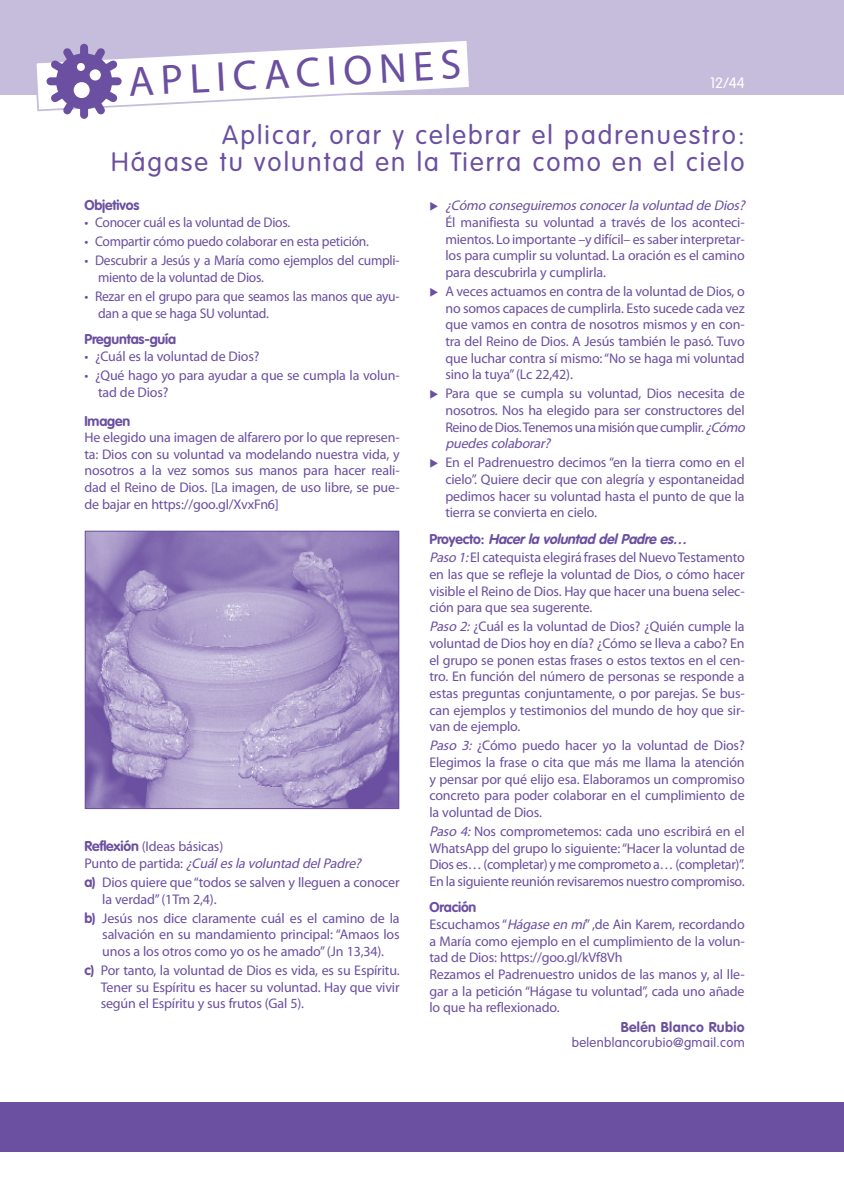
<style>
.page{position:relative;width:844px;height:1191px;background:#fff}
.page>*{position:absolute;margin:0;border:0;box-sizing:border-box;transform-origin:0 0}
.t1{font:42px "Myriad Pro";color:#6b4fa0}
.t2{font:300 26.25px/26.2px "VAG Rounded Std";letter-spacing:.08em;color:#6b4fa0;text-align:right}
.t3{font:300 14.88px "VAG Rounded Std";color:#fff}
.t4{font:14px/16.6px "Myriad Pro";letter-spacing:-.01em;color:#6b4fa0;text-align:justify}
.t5{font:700 14px "VAG Rounded Std";letter-spacing:-.01em;color:#6b4fa0}
.t6{font:italic 700 14px "VAG Rounded Std";color:#6b4fa0}
.t7{font:700 14px "VAG Rounded Std";letter-spacing:.025em;color:#6b4fa0}
.t8{font:300 13.12px "VAG Rounded Std";letter-spacing:.025em;color:#6b4fa0}
.s1{font-family:"VAG Rounded Std";font-weight:700}
.s2{font-style:italic}
.s3{font-style:normal}
</style>
<div class="page">
<div style="left:0;top:0;width:843px;height:94px;background:#c6bcdc"></div>
<div style="left:0;top:1102px;width:843px;height:49px;background:#6b4fa0"></div>
<svg style="left:34px;top:41px;width:437px;height:78px"></svg>
<img style="left:87px;top:533px;width:310px;height:274px">
<div style="left:85px;top:531px;width:314px;height:278px;border:1px solid #6b4fa0"></div>
<h1 class="t1" style="left:127px;top:56px;width:335px;rotate:-3deg">APLICACIONES</h1>
<p class="t3" style="left:710px;top:75px;width:36px">12/44</p>
<h2 class="t2" style="left:111px;top:123px;width:635px">Aplicar, orar y celebrar el padrenuestro:<br>Hágase tu voluntad en la Tierra como en el cielo</h2>
<p class="t5" style="left:84px;top:197px;width:56px">Objetivos</p>
<p class="t4" style="left:84px;top:214px;width:207px">• Conocer cuál es la voluntad de Dios.</p>
<p class="t4" style="left:84px;top:233px;width:286px">• Compartir cómo puedo colaborar en esta petición.</p>
<p class="t4" style="left:98px;top:252px;width:303px;text-indent:-14px">• Descubrir a Jesús y a María como ejemplos del cumpli&shy;miento de la voluntad de Dios.</p>
<p class="t4" style="left:98px;top:288px;width:303px;text-indent:-14px">• Rezar en el grupo para que seamos las manos que ayu&shy;dan a que se haga SU voluntad.</p>
<p class="t5" style="left:84px;top:331px;width:93px">Preguntas-guía</p>
<p class="t4" style="left:84px;top:347px;width:176px">• ¿Cuál es la voluntad de Dios?</p>
<p class="t4" style="left:98px;top:367px;width:303px;text-indent:-14px">• ¿Qué hago yo para ayudar a que se cumpla la volun&shy;tad de Dios?</p>
<p class="t5" style="left:84px;top:412px;width:47px">Imagen</p>
<p class="t4" style="left:84px;top:429px;width:317px">He elegido una imagen de alfarero por lo que represen&shy;ta: Dios con su voluntad va modelando nuestra vida, y nosotros a la vez somos sus manos para hacer reali&shy;dad el Reino de Dios. [La imagen, de uso libre, se pue&shy;de bajar en https://goo.gl/XvxFn6]</p>
<p class="t4" style="left:84px;top:838px;width:281px"><span class="s1">Reflexión</span> (Ideas básicas)<br>P u n t o d e p a r t i d a : <span class="s2">¿Cuáleslavoluntad delPadre?</span></p>
<p class="t4" style="left:102px;top:873px;width:299px;text-indent:-18px"><span class="s1">a)</span> Dios quiere que “todos se salven y lleguen a conocer la verdad” (1Tm 2,4).</p>
<p class="t4" style="left:102px;top:909px;width:299px;text-indent:-18px"><span class="s1">b)</span> Jesús nos dice claramente cuál es el camino de la salvación en su mandamiento principal: “Amaos los unos a los otros como yo os he amado” (Jn 13,34).</p>
<p class="t4" style="left:101px;top:962px;width:300px;text-indent:-16px"><span class="s1">c)</span> Por tanto, la voluntad de Dios es vida, es su Espíritu.<br>Tener su Espíritu es hacer su voluntad. Hay que vivir según el Espíritu y sus frutos (Gal 5).</p>
<p class="t4" style="left:445px;top:197px;width:304px;text-align:left;text-indent:-16px">◆ <span class="s2">¿Cómo conseguiremosconocerlavoluntad deDios?<br></span>Él manifiesta su voluntad a través de los aconteci&shy;mientos. Lo importante –y difícil– es saber interpretar&shy;los para cumplir su voluntad. La oración es el camino para descubrirla y cumplirla.</p>
<p class="t4" style="left:445px;top:283px;width:301px;text-indent:-16px">◆ A veces actuamos en contra de la voluntad de Dios, o no somos capaces de cumplirla. Esto sucede cada vez que vamos en contra de nosotros mismos y en con&shy;tra del Reino de Dios. A Jesús también le pasó. Tuvo que luchar contra sí mismo: “No se haga mi voluntad sino la tuya” (Lc 22,42).</p>
<p class="t4" style="left:445px;top:385px;width:304px;text-align:left;text-indent:-16px">◆ Para que se cumpla su voluntad, Dios necesita de nosotros. Nos ha elegido para ser constructores del Reino de Dios. Tenemos una misión que cumplir. <span class="s2">¿Cómo puedescolaborar?</span></p>
<p class="t4" style="left:445px;top:454px;width:301px;text-indent:-16px">◆ En el Padrenuestro decimos “en la tierra como en el cielo”. Quiere decir que con alegría y espontaneidad pedimos hacer su voluntad hasta el punto de que la tierra se convierta en cielo.</p>
<p class="t6" style="left:429px;top:530px;width:262px"><span class="s3">P r o y e c t o :</span> Hacerla voluntad delPadre es…</p>
<p class="t4" style="left:429px;top:549px;width:317px"><span class="s2">Paso 1:</span>El catequista elegirá frases del Nuevo Testamento en las que se refleje la voluntad de Dios, o cómo hacer visible el Reino de Dios. Hay que hacer una buena selec&shy;ción para que sea sugerente.</p>
<p class="t4" style="left:429px;top:618px;width:317px"><span class="s2">Paso 2:</span>¿Cuál es la voluntad de Dios? ¿Quién cumple la voluntad de Dios hoy en día? ¿Cómo se lleva a cabo? En el grupo se ponen estas frases o estos textos en el cen&shy;tro. En función del número de personas se responde a estas preguntas conjuntamente, o por parejas. Se bus&shy;can ejemplos y testimonios del mundo de hoy que sir&shy;van de ejemplo.</p>
<p class="t4" style="left:429px;top:737px;width:317px"><span class="s2">Paso 3:</span> ¿Cómo puedo hacer yo la voluntad de Dios?<br>Elegimos la frase o cita que más me llama la atención y pensar por qué elijo esa. Elaboramos un compromiso concreto para poder colaborar en el cumplimiento de la voluntad de Dios.</p>
<p class="t4" style="left:429px;top:822px;width:317px"><span class="s2">Paso 4:</span>Nos comprometemos: cada uno escribirá en el WhatsApp del grupo lo siguiente: “Hacer la voluntad de Dios es… (completar) y me comprometo a… (completar)”.<br>En la siguiente reunión revisaremos nuestro compromiso.</p>
<p class="t5" style="left:429px;top:899px;width:48px">Oración</p>
<p class="t4" style="left:429px;top:916px;width:317px;text-align:left">Escuchamos “<span class="s2">Hágaseen mí</span>” ,de Ain Karem, recordando a María como ejemplo en el cumplimiento de la volun&shy;tad de Dios: https://goo.gl/kVf8Vh<br>Rezamos el Padrenuestro unidos de las manos y, al lle&shy;gar a la petición “Hágase tu voluntad”, cada uno añade lo que ha reflexionado.</p>
<p class="t7" style="left:620px;top:1019px;width:125px">Belén Blanco Rubio</p>
<p class="t8" style="left:571px;top:1034px;width:174px">belenblancorubio@gmail.com</p>
</div>
